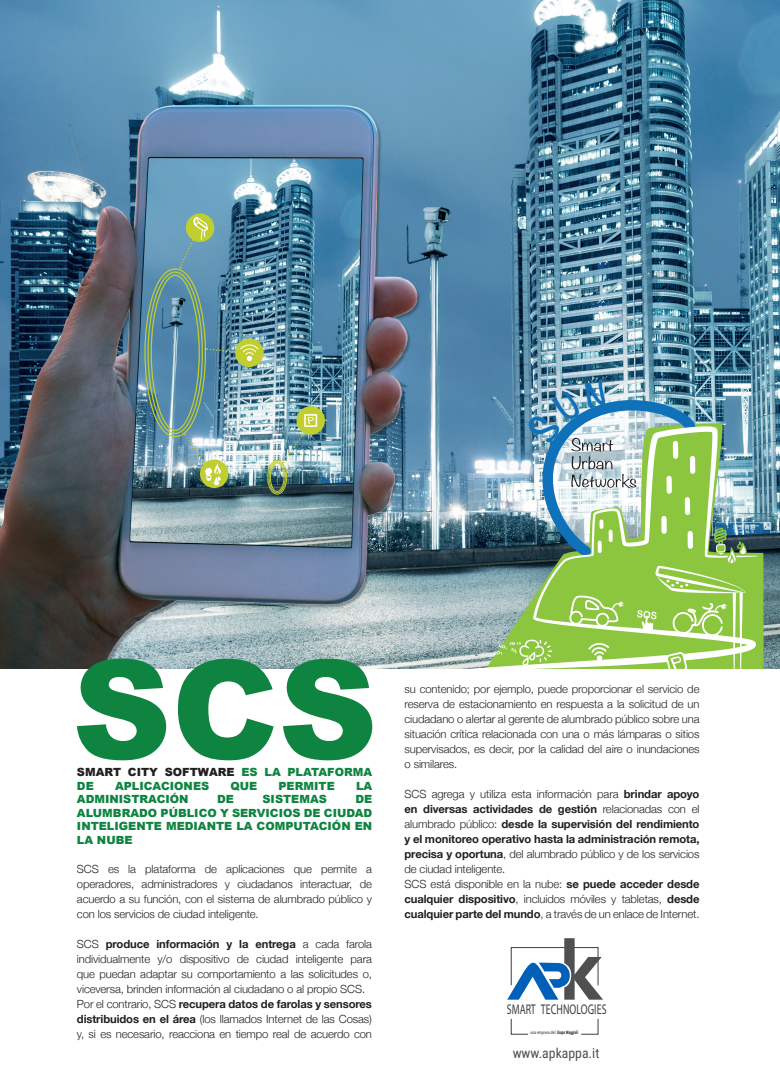
<style>
.page{position:relative;width:780px;height:1088px;background:#fff}
.page>*{position:absolute;margin:0;border:0;box-sizing:border-box;transform-origin:0 0}
.t1{font:condensed 14.12px "Roboto";letter-spacing:.005em;color:#3e3e3f;scale:.7 1}
.t2{font:13.75px "Roboto Condensed";color:#4f4e4e}
.t3{font:300 11.25px/15px "Helvetica Neue";letter-spacing:-.01em;color:#231f20;text-align:justify}
.t4{font:900 11.25px/13.5px "Arial";color:#0e8440;text-align:justify}
.t5{font:900 11.25px/13.5px "Arial";color:#231f20}
.t6{font:condensed 5px "Roboto";letter-spacing:.02em;color:#231f20;scale:.7 1}
.s1{color:#0e8440}
.s2{font-weight:700}
</style>
<div class="page">
<img style="left:0;top:0;width:780px;height:669px">
<img style="left:0;top:71px;width:590px;height:598px">
<svg style="left:186px;top:213px;width:28px;height:29px"></svg>
<div style="left:200px;top:459px;width:28px;height:29px;background:#c0ce30;border-radius:50%"></div>
<div style="left:267px;top:460px;width:20px;height:34px;border:1px solid #c0ce30;border-radius:50%"></div>
<div style="left:269px;top:461px;width:16px;height:32px;border:1px solid #c0ce30;border-radius:50%"></div>
<div style="left:270px;top:463px;width:14px;height:29px;border:1px solid #c0ce30;border-radius:50%"></div>
<div style="left:296px;top:406px;width:29px;height:29px;background:#c0ce30;border-radius:50%"></div>
<div style="left:304px;top:414px;width:13px;height:13px;border:2px solid #fff"></div>
<svg style="left:307px;top:417px;width:7px;height:7px"></svg>
<svg style="left:282px;top:434px;width:22px;height:29px"></svg>
<div style="left:235px;top:338px;width:28px;height:29px;background:#c0ce30;border-radius:50%"></div>
<svg style="left:147px;top:216px;width:112px;height:270px;background:#6e97a2"></svg>
<svg style="left:463px;top:421px;width:300px;height:248px;background:#6ea177"></svg>
<img style="left:459px;top:426px;width:298px;height:243px">
<svg style="left:77px;top:659px;width:295px;height:101px"></svg>
<svg style="left:581px;top:1018px;width:17px;height:17px"></svg>
<svg style="left:510px;top:1018px;width:18px;height:17px"></svg>
<svg style="left:507px;top:938px;width:96px;height:61px"></svg>
<svg style="left:493px;top:377px;width:254px;height:292px;background:#93bc8e"></svg>
<p class="t5" style="left:77px;top:765px;width:297px">SMART CITY SOFTWARE <span class="s1">ES LA PLATAFORMA<br>DE</span></p>
<p class="t4" style="left:115px;top:778px;width:96px">APLICACIONES</p>
<p class="t4" style="left:230px;top:778px;width:28px">QUE</p>
<p class="t4" style="left:278px;top:778px;width:58px">PERMITE</p>
<p class="t4" style="left:356px;top:778px;width:18px">LA</p>
<p class="t4" style="left:77px;top:792px;width:113px">ADMINISTRACIÓN</p>
<p class="t4" style="left:217px;top:792px;width:18px">DE</p>
<p class="t4" style="left:262px;top:792px;width:66px">SISTEMAS</p>
<p class="t4" style="left:77px;top:792px;width:297px;text-indent:278px">DE ALUMBRADO PÚBLICO Y SERVICIOS DE CIUDAD INTELIGENTE MEDIANTE LA COMPUTACIÓN EN LA NUBE</p>
<p class="t3" style="left:77px;top:861px;width:296px">SCS es la plataforma de aplicaciones que permite a operadores, administradores y ciudadanos interactuar, de acuerdo a su función, con el sistema de alumbrado público y con los servicios de ciudad inteligente.</p>
<p class="t3" style="left:77px;top:936px;width:296px;text-align:left">SCS <span class="s2">produce información y la entrega</span> a cada farola individualmente y/o dispositivo de ciudad inteligente para que puedan adaptar su comportamiento a las solicitudes o, viceversa, brinden información al ciudadano o al propio SCS.<br>Por el contrario, SCS <span class="s2">recupera datos de farolas y sensores distribuidos en el área</span> (los llamados Internet de las Cosas) y, si es necesario, reacciona en tiempo real de acuerdo con</p>
<p class="t3" style="left:404px;top:681px;width:296px">su contenido; por ejemplo, puede proporcionar el servicio de reserva de estacionamiento en respuesta a la solicitud de un ciudadano o alertar al gerente de alumbrado público sobre una situación crítica relacionada con una o más lámparas o sitios supervisados, es decir, por la calidad del aire o inundaciones o similares.</p>
<p class="t3" style="left:404px;top:786px;width:296px;text-align:left">SCS agrega y utiliza esta información para <span class="s2">brindar apoyo en diversas actividades de gestión</span> relacionadas con el alumbrado público: <span class="s2">desde la supervisión del rendimiento y el monitoreo operativo hasta la administración remota, precisa y oportuna</span>, del alumbrado público y de los servicios de ciudad inteligente.<br>SCS está disponible en la nube: <span class="s2">se puede acceder desde cualquier dispositivo</span>, incluidos móviles y tabletas, <span class="s2">desde cualquier parte del mundo</span>, a través de un enlace de Internet.</p>
<p class="t1" style="left:506px;top:1000px;width:144px">SMART TECHNOLOGIES</p>
<p class="t6" style="left:530px;top:1029px;width:69px">una empresa del <span class="s2">Grupo Maggioli</span></p>
<p class="t2" style="left:512px;top:1043px;width:88px">www.apkappa.it</p>
</div>
